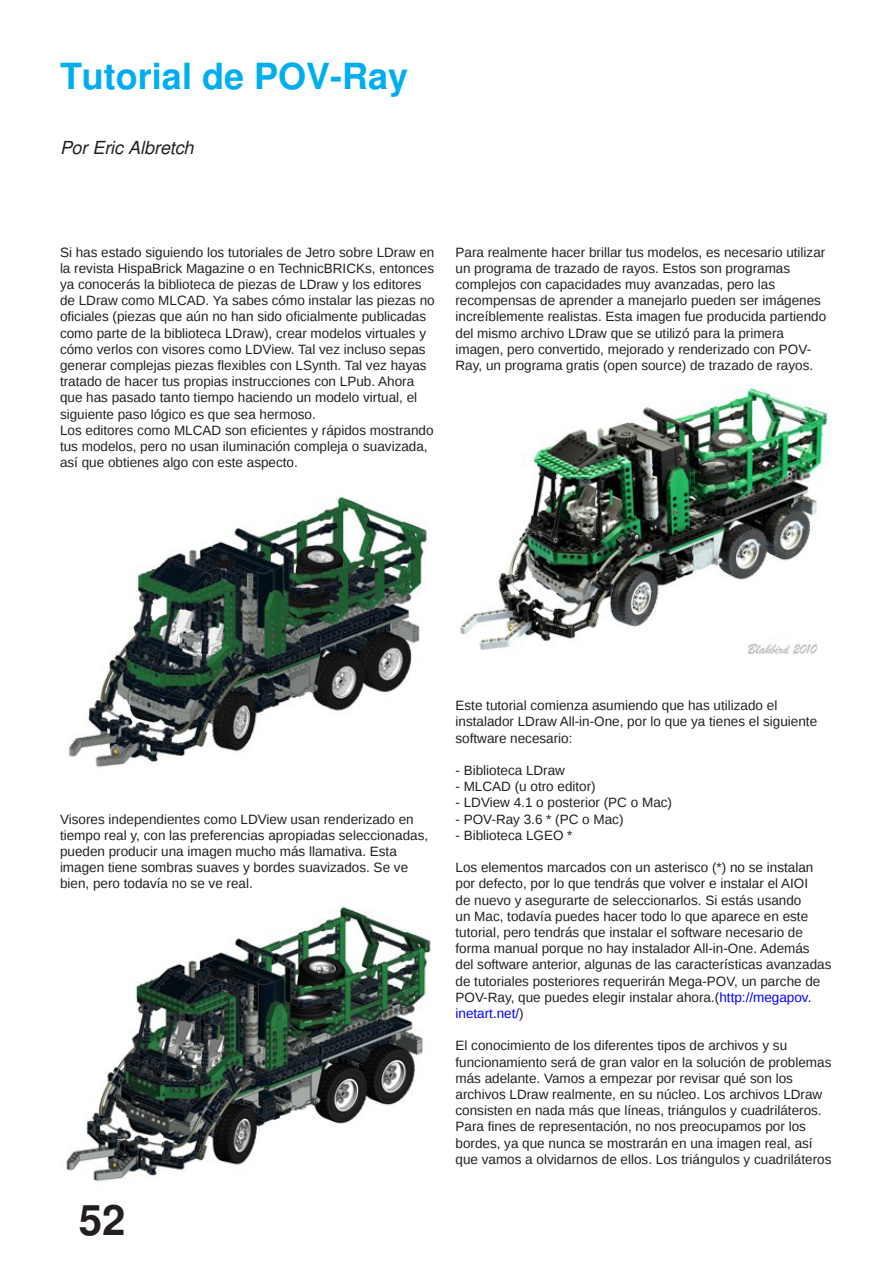
<style>
.page{position:relative;width:893px;height:1263px;background:#fff}
.page>*{position:absolute;margin:0;border:0;box-sizing:border-box;transform-origin:0 0}
.t1{font:700 42px "Free Sans";color:#231f20}
.t2{font:700 36px "Free Sans";color:#00aeef}
.t3{font:italic 18px "Free Sans";color:#231f20}
.t4{font:13.5px/16.2px "Liberation Sans";color:#231f20}
.s1{color:#00f}
</style>
<div class="page">
<img style="left:69px;top:496px;width:359px;height:272px">
<img style="left:66px;top:906px;width:365px;height:276px">
<img style="left:459px;top:384px;width:370px;height:271px">
<h2 class="t2" style="left:60px;top:60px;width:350px">Tutorial de POV-Ray</h2>
<h3 class="t3" style="left:60px;top:139px;width:135px">Por Eric Albretch</h3>
<p class="t4" style="left:60px;top:244px;width:376px">Si has estado siguiendo los tutoriales de Jetro sobre LDraw en la revista HispaBrick Magazine o en TechnicBRICKs, entonces ya conocerás la biblioteca de piezas de LDraw y los editores de LDraw como MLCAD. Ya sabes cómo instalar las piezas no oficiales (piezas que aún no han sido oficialmente publicadas como parte de la biblioteca LDraw), crear modelos virtuales y cómo verlos con visores como LDView. Tal vez incluso sepas generar complejas piezas flexibles con LSynth. Tal vez hayas tratado de hacer tus propias instrucciones con LPub. Ahora que has pasado tanto tiempo haciendo un modelo virtual, el siguiente paso lógico es que sea hermoso.<br>Los editores como MLCAD son eficientes y rápidos mostrando tus modelos, pero no usan iluminación compleja o suavizada, así que obtienes algo con este aspecto.</p>
<p class="t4" style="left:455px;top:244px;width:372px">Para realmente hacer brillar tus modelos, es necesario utilizar un programa de trazado de rayos. Estos son programas complejos con capacidades muy avanzadas, pero las recompensas de aprender a manejarlo pueden ser imágenes increíblemente realistas. Esta imagen fue producida partiendo del mismo archivo LDraw que se utilizó para la primera imagen, pero convertido, mejorado y renderizado con POV-Ray, un programa gratis (open source) de trazado de rayos.</p>
<p class="t4" style="left:60px;top:811px;width:370px">Visores independientes como LDView usan renderizado en tiempo real y, con las preferencias apropiadas seleccionadas, pueden producir una imagen mucho más llamativa. Esta imagen tiene sombras suaves y bordes suavizados. Se ve bien, pero todavía no se ve real.</p>
<h1 class="t1" style="left:79px;top:1201px;width:48px">52</h1>
<p class="t4" style="left:455px;top:697px;width:363px">Este tutorial comienza asumiendo que has utilizado el instalador LDraw All-in-One, por lo que ya tienes el siguiente software necesario:</p>
<p class="t4" style="left:455px;top:762px;width:111px">- Biblioteca LDraw</p>
<p class="t4" style="left:455px;top:778px;width:142px">- MLCAD (u otro editor)</p>
<p class="t4" style="left:455px;top:795px;width:218px">- LDView 4.1 o posterior (PC o Mac)</p>
<p class="t4" style="left:455px;top:811px;width:170px">- POV-Ray 3.6 * (PC o Mac)</p>
<p class="t4" style="left:455px;top:827px;width:119px">- Biblioteca LGEO *</p>
<p class="t4" style="left:455px;top:859px;width:377px">Los elementos marcados con un asterisco (*) no se instalan por defecto, por lo que tendrás que volver e instalar el AIOI<br>de nuevo y asegurarte de seleccionarlos. Si estás usando<br>un Mac, todavía puedes hacer todo lo que aparece en este tutorial, pero tendrás que instalar el software necesario de forma manual porque no hay instalador All-in-One. Además<br>del software anterior, algunas de las características avanzadas de tutoriales posteriores requerirán Mega-POV, un parche de POV-Ray, que puedes elegir instalar ahora.(<span class="s1">http://megapov. inetart.net/</span>)</p>
<p class="t4" style="left:455px;top:1038px;width:377px">El conocimiento de los diferentes tipos de archivos y su funcionamiento será de gran valor en la solución de problemas más adelante. Vamos a empezar por revisar qué son los archivos LDraw realmente, en su núcleo. Los archivos LDraw consisten en nada más que líneas, triángulos y cuadriláteros.<br>Para fines de representación, no nos preocupamos por los bordes, ya que nunca se mostrarán en una imagen real, así que vamos a olvidarnos de ellos. Los triángulos y cuadriláteros</p>
</div>
